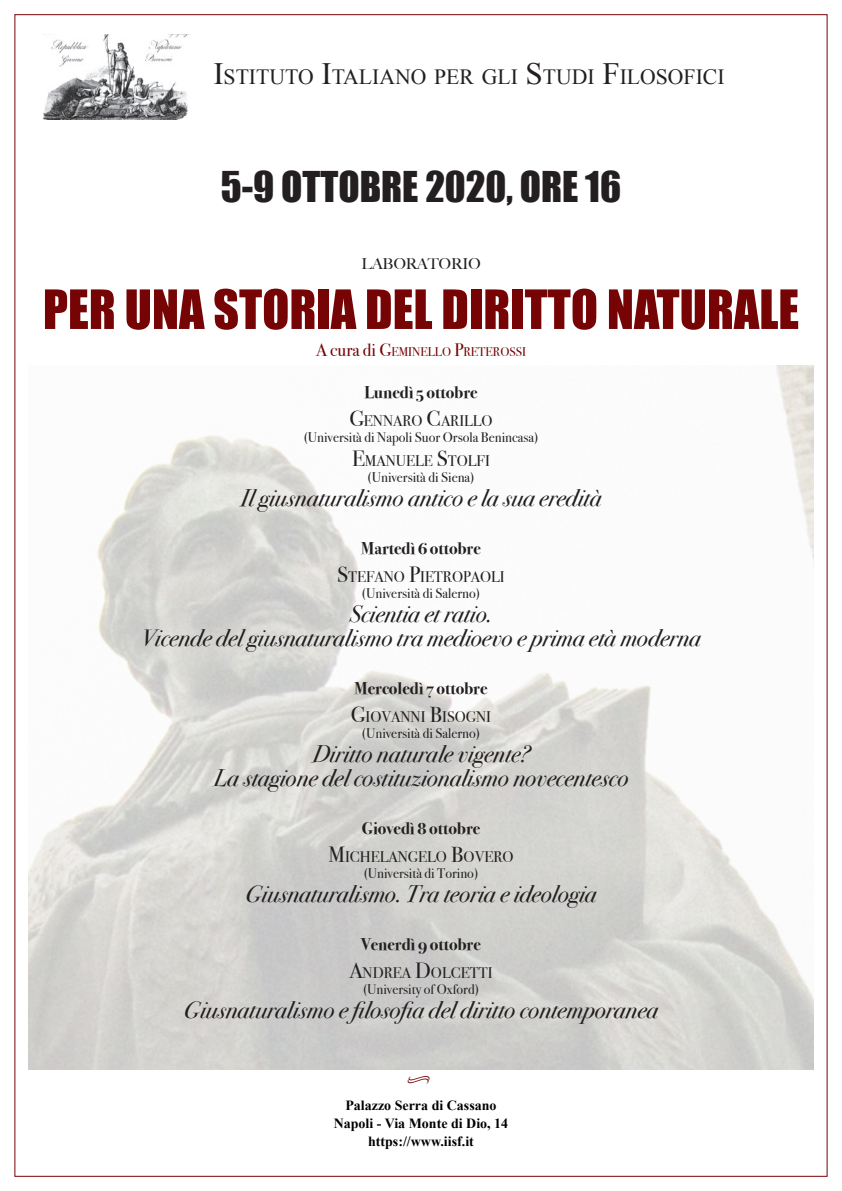
<style>
.page{position:relative;width:842px;height:1191px;background:#fff}
.page>*{position:absolute;margin:0;border:0;box-sizing:border-box;transform-origin:0 0}
.t1{font:50px "Impact";color:#760405}
.t2{font:39px "Impact";color:#231f20}
.t3{font:italic 24px "Bodoni Svty Two OSITCTT";color:#231f20}
.t4{font:21.7px "Times New Roman";color:#231f20}
.t5{font:700 17px "Bodoni Svty Two OSITCTT";color:#231f20}
.t6{font:15.4px "Bodoni Svty Two OSITCTT";color:#231f20}
.t7{font:500 15px "Big Caslon";color:#231f20}
.t8{font:14.9px "Minion Pro";color:#760405}
.t9{font:14px "Bodoni Svty Two OSITCTT";color:#231f20}
.t10{font:700 14px "Times New Roman";color:#000}
.t11{font:12.6px "Bodoni Svty Two OSITCTT";color:#760405}
.s1{font-size:31px}
.s2{font-size:18px}
.s3{font-size:22px}
</style>
<div class="page">
<img style="left:44px;top:34px;width:145px;height:86px">
<img style="left:28px;top:366px;width:786px;height:703px">
<p class="t4" style="left:213px;top:62px;width:512px"><span class="s1">I</span>STITUTO <span class="s1">I</span>TALIANO PER GLI <span class="s1">S</span> TUDI <span class="s1">F</span>ILOSOFICI</p>
<p class="t2" style="left:221px;top:156px;width:402px">5-9 OTTOBRE 2020, ORE 16</p>
<p class="t7" style="left:361px;top:251px;width:121px">LABORATORIO</p>
<p class="t1" style="left:43px;top:270px;width:758px">PER UNA STORIA DEL DIRITTO NATURALE</p>
<p class="t11" style="left:316px;top:344px;width:211px"><span class="s2">A cura di</span> <span class="s2">G</span>EMINELLO <span class="s2">P</span>RETEROSSI</p>
<p class="t5" style="left:364px;top:382px;width:115px">Lunedì 5 ottobre</p>
<p class="t6" style="left:349px;top:411px;width:145px"><span class="s3">G</span>ENNARO <span class="s3">C</span>ARILLO</p>
<p class="t9" style="left:304px;top:429px;width:236px">(Università di Napoli Suor Orsola Benincasa)</p>
<p class="t6" style="left:352px;top:451px;width:139px"><span class="s3">E</span>MANUELE <span class="s3">S</span>TOLFI</p>
<p class="t9" style="left:368px;top:469px;width:108px">(Università di Siena)</p>
<p class="t3" style="left:241px;top:483px;width:362px">Il giusnaturalismo antico e la sua eredità</p>
<p class="t5" style="left:361px;top:538px;width:121px">Martedì 6 ottobre</p>
<p class="t6" style="left:337px;top:567px;width:169px"><span class="s3">S</span>TEFANO <span class="s3">P</span>IETROPAOLI</p>
<p class="t9" style="left:362px;top:585px;width:119px">(Università di Salerno)</p>
<p class="t3" style="left:350px;top:599px;width:144px">Scientia et ratio.</p>
<p class="t3" style="left:141px;top:623px;width:561px">Vicende del giusnaturalismo tra medioevo e prima età moderna</p>
<p class="t5" style="left:354px;top:678px;width:135px">Mercoledì 7 ottobre</p>
<p class="t6" style="left:351px;top:707px;width:142px"><span class="s3">G</span>IOVANNI <span class="s3">B</span>ISOGNI</p>
<p class="t9" style="left:362px;top:725px;width:119px">(Università di Salerno)</p>
<p class="t3" style="left:312px;top:739px;width:219px">Diritto naturale vigente?</p>
<p class="t3" style="left:213px;top:763px;width:417px">La stagione del costituzionalismo novecentesco</p>
<p class="t5" style="left:362px;top:818px;width:120px">Giovedì 8 ottobre</p>
<p class="t6" style="left:328px;top:847px;width:187px"><span class="s3">M</span>ICHELANGELO <span class="s3">B</span>OVERO</p>
<p class="t9" style="left:364px;top:865px;width:116px">(Università di Torino)</p>
<p class="t3" style="left:245px;top:879px;width:353px">Giusnaturalismo. Tra teoria e ideologia</p>
<p class="t5" style="left:361px;top:934px;width:121px">Venerdì 9 ottobre</p>
<p class="t6" style="left:349px;top:963px;width:145px"><span class="s3">A</span>NDREA <span class="s3">D</span>OLCETTI</p>
<p class="t9" style="left:363px;top:981px;width:117px">(University of Oxford)</p>
<p class="t3" style="left:184px;top:995px;width:476px">Giusnaturalismo e filosofia del diritto contemporanea</p>
<p class="t8" style="left:407px;top:1068px;width:25px">•</p>
<p class="t10" style="left:345px;top:1096px;width:153px">Palazzo Serra di Cassano</p>
<p class="t10" style="left:334px;top:1114px;width:176px">Napoli - Via Monte di Dio, 14</p>
<p class="t10" style="left:368px;top:1132px;width:107px">https://www.iisf.it</p>
</div>
